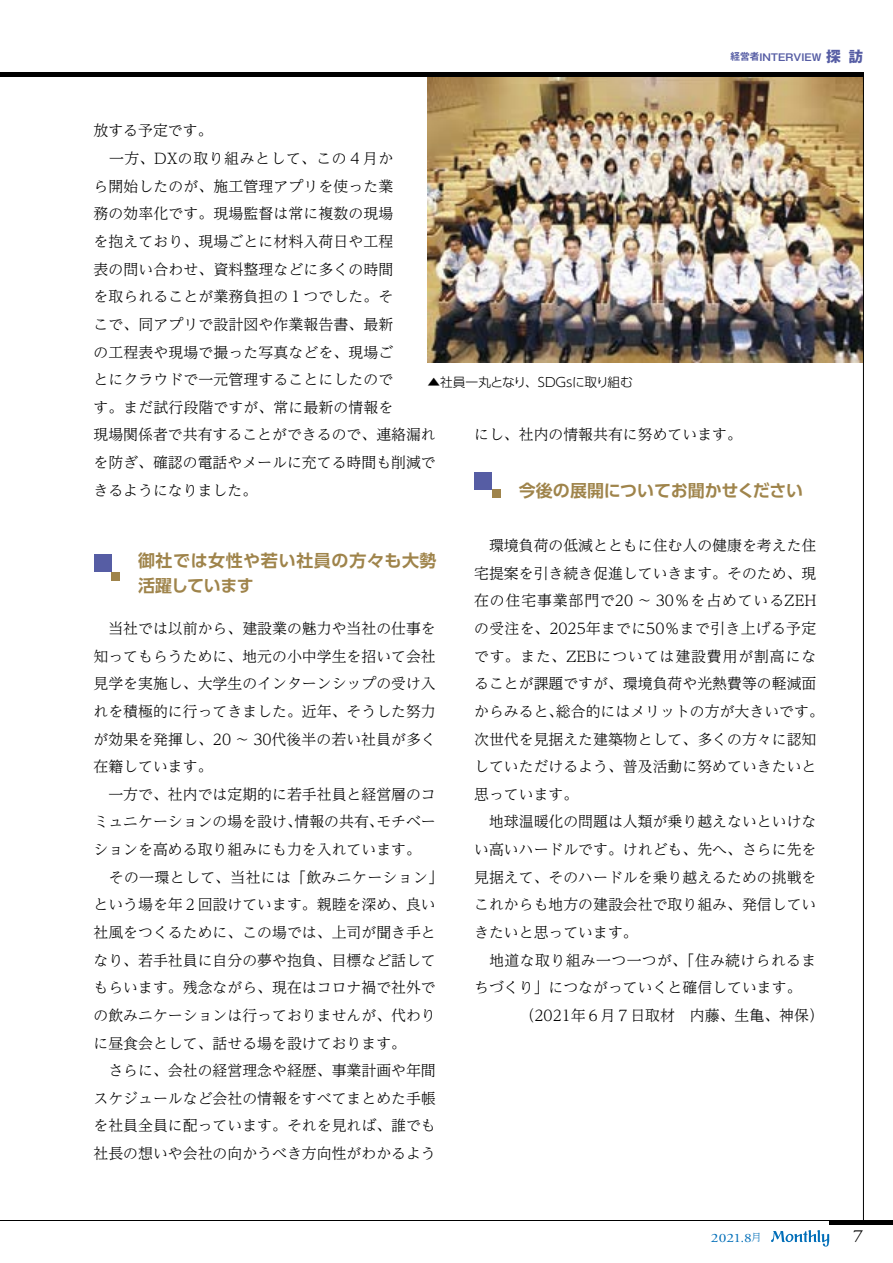
<style>
.page{position:relative;width:893px;height:1263px;background:#fff}
.page>*{position:absolute;margin:0;border:0;box-sizing:border-box;transform-origin:0 0}
.t1{font:700 16.95px/24.5px "UD Shin Go Pr 6 N De";letter-spacing:.025em;color:#9f844b}
.t2{font:700 16.95px "UD Shin Go Pr 6 N De";color:#9f844b}
.t3{font:16.95px "Adobe Garamond Pro";color:#000;scale:1.2 1}
.t4{font:300 14.85px/27.6px "UD Reimin Pr 6 N";color:#000}
.t5{font:300 12.75px "UD Shin Go Pr 6 N";letter-spacing:-.025em;color:#000}
.t6{font:12.75px "Adobe Garamond Pro";color:#006eb8;scale:1.2 1}
.t7{font:700 9.6px "Gothic MB101 Pro De";color:#565da4}
.s1{font-family:"Gothic MB101 Pro";font-size:14.85px}
.s2{font-family:"UD Reimin Pro";font-weight:300;font-size:10.35px}
</style>
<div class="page">
<div style="left:94px;top:555px;width:17px;height:17px;background:#565da4"></div>
<div style="left:111px;top:572px;width:9px;height:8px;background:#9f844b"></div>
<div style="left:475px;top:472px;width:17px;height:17px;background:#565da4"></div>
<div style="left:492px;top:489px;width:8px;height:8px;background:#9f844b"></div>
<img style="left:427px;top:77px;width:436px;height:286px">
<hr style="left:863px;top:72px;width:1px;height:1148px;background:#000">
<div style="left:0;top:72px;width:863px;height:5px;background:#000"></div>
<div style="left:829px;top:1220px;width:64px;height:5px;background:#000"></div>
<hr style="left:0;top:1220px;width:893px;height:1px;background:#000">
<svg style="left:771px;top:1230px;width:58px;height:16px"></svg>
<p class="t7" style="left:730px;top:49px;width:134px">経営者INTERVIEW <span class="s1">探訪</span></p>
<p class="t4" style="left:94px;top:116px;width:344px">放する予定です。<br>　一方、DXの取り組みとして、この４月か<br>ら開始したのが、施工管理アプリを使った業<br>務の効率化です。現場監督は常に複数の現場<br>を抱えており、現場ごとに材料入荷日や工程<br>表の問い合わせ、資料整理などに多くの時間<br>を取られることが業務負担の１つでした。そ<br>こで、同アプリで設計図や作業報告書、最新<br>の工程表や現場で撮った写真などを、現場ご<br>とにクラウドで一元管理することにしたので<br>す。まだ試行段階ですが、常に最新の情報を<br>現場関係者で共有することができるので、連絡漏れを防ぎ、確認の電話やメールに充てる時間も削減できるようになりました。</p>
<p class="t5" style="left:427px;top:372px;width:207px">▲社員一丸となり、SDGsに取り組む</p>
<p class="t4" style="left:474px;top:420px;width:269px">にし、社内の情報共有に努めています。</p>
<p class="t2" style="left:519px;top:476px;width:286px">今後の展開についてお聞かせください</p>
<p class="t1" style="left:138px;top:548px;width:300px">御社では女性や若い社員の方々も大勢活躍しています</p>
<p class="t4" style="left:94px;top:614px;width:351px">　当社では以前から、建設業の魅力や当社の仕事を知ってもらうために、地元の小中学生を招いて会社見学を実施し、大学生のインターンシップの受け入れを積極的に行ってきました。近年、そうした努力が効果を発揮し、20 ～ 30代後半の若い社員が多く在籍しています。<br>　一方で、社内では定期的に若手社員と経営層のコミュニケーションの場を設け、情報の共有、モチベーションを高める取り組みにも力を入れています。<br>　その一環として、当社には「飲みニケーション」という場を年２回設けています。親睦を深め、良い社風をつくるために、この場では、上司が聞き手となり、若手社員に自分の夢や抱負、目標など話してもらいます。残念ながら、現在はコロナ禍で社外での飲みニケーションは行っておりませんが、代わりに昼食会として、話せる場を設けております。<br>　さらに、会社の経営理念や経歴、事業計画や年間スケジュールなど会社の情報をすべてまとめた手帳を社員全員に配っています。それを見れば、誰でも社長の想いや会社の向かうべき方向性がわかるよう</p>
<p class="t4" style="left:474px;top:531px;width:351px">　環境負荷の低減とともに住む人の健康を考えた住宅提案を引き続き促進していきます。そのため、現在の住宅事業部門で20 ～ 30％を占めているZEHの受注を、2025年までに50％まで引き上げる予定です。また、ZEBについては建設費用が割高になることが課題ですが、環境負荷や光熱費等の軽減面からみると、総合的にはメリットの方が大きいです。次世代を見据えた建築物として、多くの方々に認知していただけるよう、普及活動に努めていきたいと思っています。<br>　地球温暖化の問題は人類が乗り越えないといけない高いハードルです。けれども、先へ、さらに先を見据えて、そのハードルを乗り越えるための挑戦をこれからも地方の建設会社で取り組み、発信していきたいと思っています。<br>　地道な取り組み一つ一つが、「住み続けられるまちづくり」につながっていくと確信しています。</p>
<p class="t4" style="left:520px;top:1001px;width:306px">（2021年６月７日取材　内藤、生亀、神保）</p>
<p class="t6" style="left:711px;top:1230px;width:44px">2021.8<span class="s2">月</span></p>
<p class="t3" style="left:853px;top:1225px;width:10px">7</p>
</div>
